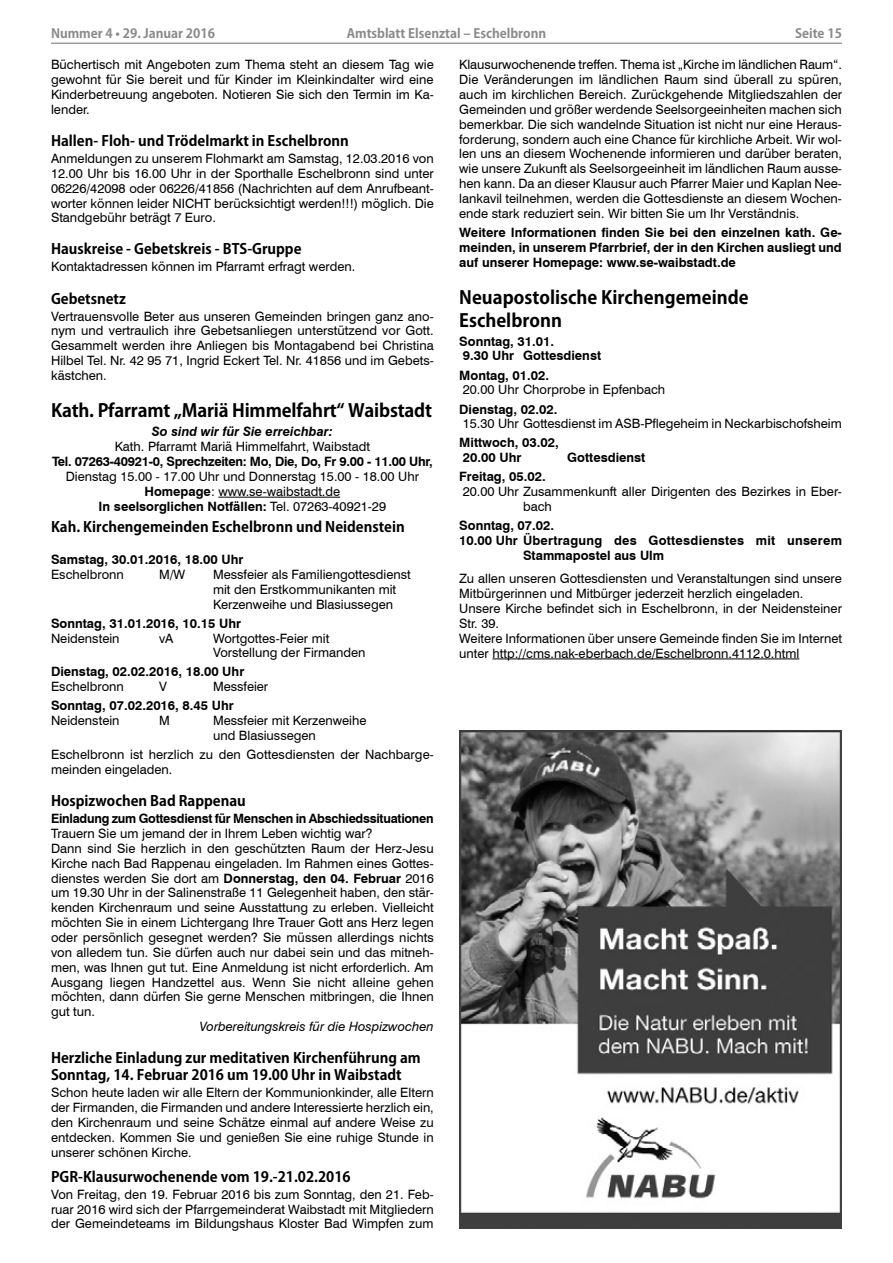
<style>
.page{position:relative;width:893px;height:1263px;background:#fff}
.page>*{position:absolute;margin:0;border:0;box-sizing:border-box;transform-origin:0 0}
.t1{font:700 18px/22.5px "Koz Go Pro";color:#000}
.t2{font:700 14.25px/17.2px "Koz Go Pro";color:#000}
.t3{font:12.9px/14.9px "Swiss 721 BT";color:#000}
.t4{font:700 12.9px/14.9px "Swiss 721 BT";color:#000}
.t5{font:700 12.9px "Swiss 721 BT";letter-spacing:-.02em;color:#000}
.t6{font:700 12.9px "Swiss 721 BT";letter-spacing:.02em;color:#000}
.t7{font:italic 12.9px "Swiss 721 BT";color:#000}
.t8{font:italic 700 12.9px "Swiss 721 BT";color:#000}
.t9{font:700 12.75px "Koz Go Pro";color:#8a8a8a}
.s1{font-weight:700}
</style>
<div class="page">
<hr style="left:51px;top:43px;width:791px;height:1px;background:#9f9f9f">
<hr style="left:218px;top:497px;width:122px;height:1px;background:#000">
<hr style="left:492px;top:658px;width:307px;height:1px;background:#000">
<img style="left:459px;top:731px;width:383px;height:498px">
<p class="t9" style="left:347px;top:25px;width:201px">Amtsblatt Elsenztal – Eschelbronn</p>
<p class="t9" style="left:51px;top:25px;width:166px">Nummer 4 • 29. Januar 2016</p>
<p class="t9" style="left:795px;top:25px;width:48px">Seite 15</p>
<p class="t3" style="left:51px;top:57px;width:384px;text-align:justify">Büchertisch mit Angeboten zum Thema steht an diesem Tag wie gewohnt für Sie bereit und für Kinder im Kleinkindalter wird eine Kinderbetreuung angeboten. Notieren Sie sich den Termin im Ka&shy;lender.</p>
<p class="t2" style="left:51px;top:133px;width:299px">Hallen- Floh- und Trödelmarkt in Eschelbronn</p>
<p class="t3" style="left:51px;top:150px;width:384px;text-align:justify">Anmeldungen zu unserem Flohmarkt am Samstag, 12.03.2016 von 12.00 Uhr bis 16.00 Uhr in der Sporthalle Eschelbronn sind unter 06226/42098 oder 06226/41856 (Nachrichten auf dem Anrufbeant&shy;worter können leider NICHT berücksichtigt werden!!!) möglich. Die Standgebühr beträgt 7 Euro.</p>
<p class="t2" style="left:51px;top:242px;width:252px">Hauskreise - Gebetskreis - BTS-Gruppe</p>
<p class="t3" style="left:51px;top:259px;width:306px">Kontaktadressen können im Pfarramt erfragt werden.</p>
<p class="t2" style="left:51px;top:291px;width:76px">Gebetsnetz</p>
<p class="t3" style="left:51px;top:308px;width:384px;text-align:justify">Vertrauensvolle Beter aus unseren Gemeinden bringen ganz ano&shy;nym und vertraulich ihre Gebetsanliegen unterstützend vor Gott.<br>Gesammelt werden ihre Anliegen bis Montagabend bei Christina Hilbel Tel. Nr. 42 95 71, Ingrid Eckert Tel. Nr. 41856 und im Gebets&shy;kästchen.</p>
<h1 class="t1" style="left:51px;top:401px;width:383px">Kath. Pfarramt „Mariä Himmelfahrt“ Waibstadt</h1>
<p class="t8" style="left:152px;top:423px;width:182px">So sind wir für Sie erreichbar:</p>
<p class="t3" style="left:115px;top:439px;width:257px">Kath. Pfarramt Mariä Himmelfahrt, Waibstadt</p>
<p class="t5" style="left:52px;top:453px;width:382px">Tel. 07263-40921-0, Sprechzeiten: Mo, Die, Do, Fr 9.00 - 11.00 Uhr,</p>
<p class="t3" style="left:66px;top:468px;width:355px;text-align:center">Dienstag 15.00 - 17.00 Uhr und Donnerstag 15.00 - 18.00 Uhr<br><span class="s1">Homepage</span>: www.se-waibstadt.de<br><span class="s1">In seelsorglichen Notfällen:</span> Tel. 07263-40921-29</p>
<p class="t2" style="left:51px;top:519px;width:355px">Kah. Kirchengemeinden Eschelbronn und Neidenstein</p>
<p class="t4" style="left:51px;top:552px;width:194px">Samstag, 30.01.2016, 18.00 Uhr</p>
<p class="t3" style="left:51px;top:566px;width:74px">Eschelbronn</p>
<p class="t3" style="left:159px;top:566px;width:28px">M/W</p>
<p class="t3" style="left:213px;top:566px;width:199px">Messfeier als Familiengottesdienst mit den Erstkommunikanten mit<br>Kerzenweihe und Blasiussegen</p>
<p class="t4" style="left:51px;top:615px;width:192px">Sonntag, 31.01.2016, 10.15 Uhr</p>
<p class="t3" style="left:51px;top:630px;width:70px">Neidenstein</p>
<p class="t3" style="left:159px;top:630px;width:16px">vA</p>
<p class="t3" style="left:213px;top:630px;width:154px">Wortgottes-Feier mit<br>Vorstellung der Firmanden</p>
<p class="t4" style="left:51px;top:664px;width:195px">Dienstag, 02.02.2016, 18.00 Uhr</p>
<p class="t3" style="left:51px;top:679px;width:74px">Eschelbronn</p>
<p class="t3" style="left:159px;top:679px;width:9px">V</p>
<p class="t3" style="left:213px;top:679px;width:57px">Messfeier</p>
<p class="t4" style="left:51px;top:698px;width:184px">Sonntag, 07.02.2016, 8.45 Uhr</p>
<p class="t3" style="left:51px;top:713px;width:70px">Neidenstein</p>
<p class="t3" style="left:159px;top:713px;width:12px">M</p>
<p class="t3" style="left:213px;top:713px;width:155px">Messfeier mit Kerzenweihe und Blasiussegen</p>
<p class="t3" style="left:51px;top:747px;width:384px">Eschelbronn ist herzlich zu den Gottesdiensten der Nachbarge&shy;meinden eingeladen.</p>
<p class="t2" style="left:51px;top:793px;width:196px">Hospizwochen Bad Rappenau</p>
<p class="t5" style="left:51px;top:810px;width:384px">Einladung zum Gottesdienst für Menschen in Abschiedssituationen</p>
<p class="t3" style="left:51px;top:825px;width:384px">Trauern Sie um jemand der in Ihrem Leben wichtig war?<br>Dann sind Sie herzlich in den geschützten Raum der Herz-Jesu Kirche nach Bad Rappenau eingeladen. Im Rahmen eines Gottes&shy;dienstes werden Sie dort am <span class="s1">Donnerstag, den 04. Februar</span> 2016 um 19.30 Uhr in der Salinenstraße 11 Gelegenheit haben, den stär&shy;kenden Kirchenraum und seine Ausstattung zu erleben. Vielleicht möchten Sie in einem Lichtergang Ihre Trauer Gott ans Herz legen oder persönlich gesegnet werden? Sie müssen allerdings nichts von alledem tun. Sie dürfen auch nur dabei sein und das mitneh&shy;men, was Ihnen gut tut. Eine Anmeldung ist nicht erforderlich. Am Ausgang liegen Handzettel aus. Wenn Sie nicht alleine gehen möchten, dann dürfen Sie gerne Menschen mitbringen, die Ihnen gut tun.</p>
<p class="t7" style="left:200px;top:1018px;width:235px">Vorbereitungskreis für die Hospizwochen</p>
<p class="t2" style="left:51px;top:1050px;width:371px">Herzliche Einladung zur meditativen Kirchenführung am<br>Sonntag, 14. Februar 2016 um 19.00 Uhr in Waibstadt</p>
<p class="t3" style="left:51px;top:1085px;width:384px;text-align:justify">Schon heute laden wir alle Eltern der Kommunionkinder, alle Eltern der Firmanden, die Firmanden und andere Interessierte herzlich ein, den Kirchenraum und seine Schätze einmal auf andere Weise zu entdecken. Kommen Sie und genießen Sie eine ruhige Stunde in unserer schönen Kirche.</p>
<p class="t2" style="left:51px;top:1169px;width:301px">PGR-Klausurwochenende vom 19.-21.02.2016</p>
<p class="t3" style="left:51px;top:1186px;width:384px;text-align:justify">Von Freitag, den 19. Februar 2016 bis zum Sonntag, den 21. Feb&shy;ruar 2016 wird sich der Pfarrgemeinderat Waibstadt mit Mitgliedern der Gemeindeteams im Bildungshaus Kloster Bad Wimpfen zum</p>
<p class="t3" style="left:459px;top:57px;width:384px;text-align:justify">Klausurwochenende treffen. Thema ist „Kirche im ländlichen Raum“.<br>Die Veränderungen im ländlichen Raum sind überall zu spüren, auch im kirchlichen Bereich. Zurückgehende Mitgliedszahlen der Gemeinden und größer werdende Seelsorgeeinheiten machen sich bemerkbar. Die sich wandelnde Situation ist nicht nur eine Heraus&shy;forderung, sondern auch eine Chance für kirchliche Arbeit. Wir wol&shy;len uns an diesem Wochenende informieren und darüber beraten, wie unsere Zukunft als Seelsorgeeinheit im ländlichen Raum ausse&shy;hen kann. Da an dieser Klausur auch Pfarrer Maier und Kaplan Nee&shy;lankavil teilnehmen, werden die Gottesdienste an diesem Wochen&shy;ende stark reduziert sein. Wir bitten Sie um Ihr Verständnis.</p>
<p class="t4" style="left:459px;top:224px;width:384px;text-align:justify">Weitere Informationen finden Sie bei den einzelnen kath. Ge&shy;meinden, in unserem Pfarrbrief, der in den Kirchen ausliegt und auf unserer Homepage: www.se-waibstadt.de</p>
<h1 class="t1" style="left:459px;top:287px;width:291px">Neuapostolische Kirchengemeinde<br>Eschelbronn</h1>
<p class="t4" style="left:459px;top:333px;width:143px">Sonntag, 31.01.<br>9.30 Uhr Gottesdienst</p>
<p class="t4" style="left:459px;top:367px;width:91px">Montag, 01.02.</p>
<p class="t3" style="left:463px;top:382px;width:204px">20.00 Uhr Chorprobe in Epfenbach</p>
<p class="t4" style="left:459px;top:401px;width:100px">Dienstag, 02.02.</p>
<p class="t3" style="left:463px;top:416px;width:381px">15.30 Uhr Gottesdienst im ASB-Pflegeheim in Neckarbischofsheim</p>
<p class="t4" style="left:459px;top:435px;width:101px">Mittwoch, 03.02,<br>20.00 Uhr</p>
<p class="t4" style="left:567px;top:450px;width:80px">Gottesdienst</p>
<p class="t4" style="left:459px;top:469px;width:88px">Freitag, 05.02.</p>
<p class="t3" style="left:523px;top:484px;width:320px;text-indent:-60px">20.00 Uhr Zusammenkunft aller Dirigenten des Bezirkes in Eber&shy;bach</p>
<p class="t4" style="left:459px;top:518px;width:96px">Sonntag, 07.02.</p>
<p class="t6" style="left:459px;top:532px;width:384px">10.00 Uhr Übertragung des Gottesdienstes mit unserem</p>
<p class="t4" style="left:523px;top:547px;width:143px">Stammapostel aus Ulm</p>
<p class="t3" style="left:459px;top:571px;width:384px">Zu allen unseren Gottesdiensten und Veranstaltungen sind unsere Mitbürgerinnen und Mitbürger jederzeit herzlich eingeladen.<br>Unsere Kirche befindet sich in Eschelbronn, in der Neidensteiner Str. 39.<br>Weitere Informationen über unsere Gemeinde finden Sie im Internet unter http://cms.nak-eberbach.de/Eschelbronn.4112.0.html</p>
</div>
